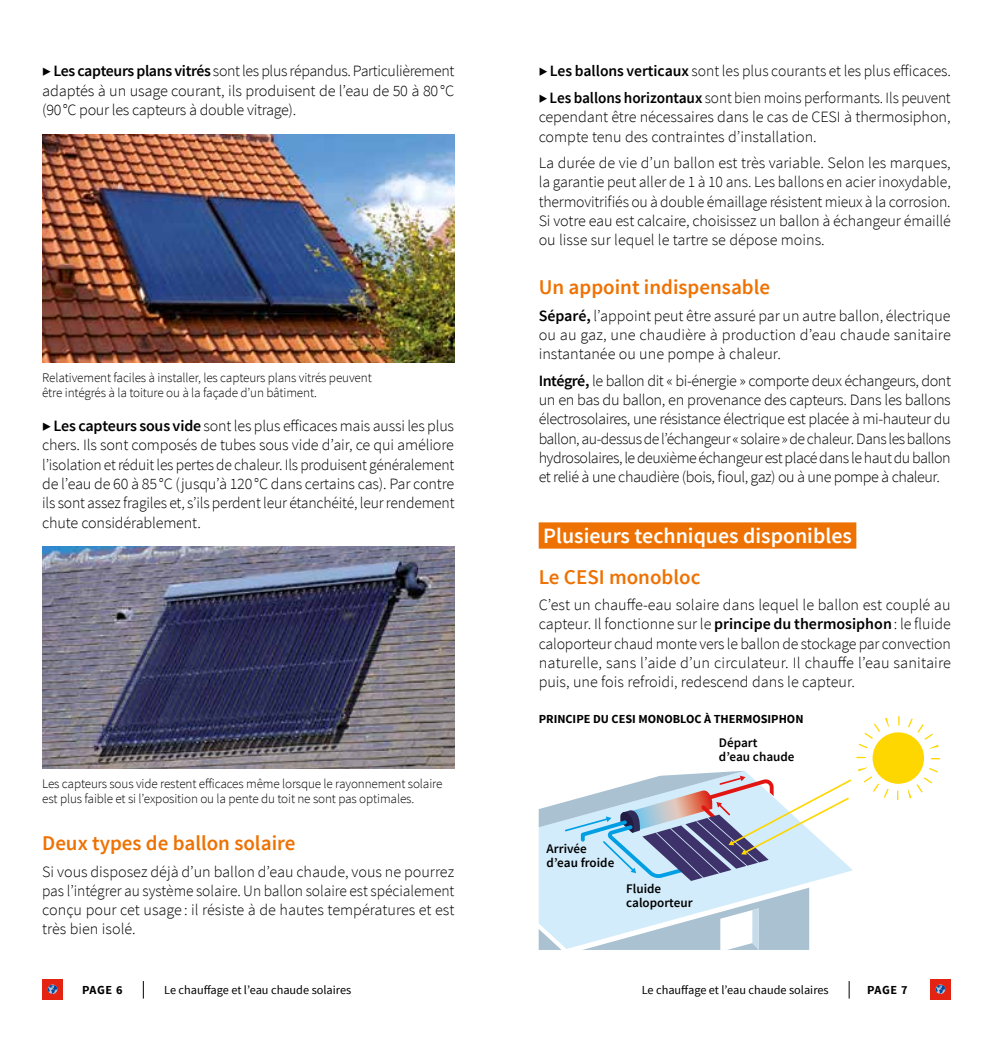
<style>
.page{position:relative;width:993px;height:1042px;background:#fff}
.page>*{position:absolute;margin:0;border:0;box-sizing:border-box;transform-origin:0 0}
.t1{font:600 21.88px "Source Sans Pro";color:#fff}
.t2{font:600 21px "Source Sans Pro";color:#ee7203}
.t3{font:300 15.75px/19.2px "Source Sans Pro";letter-spacing:-.01em;color:#000;text-align:justify}
.t4{font:300 13.12px/14.9px "Source Sans Pro";letter-spacing:-.01em;color:#000}
.t5{font:600 13.12px/13.3px "Source Sans Pro";color:#000}
.t6{font:12.25px "Source Sans Pro";color:#000}
.t7{font:700 12.25px "Source Sans Pro";color:#000}
.s1{font-weight:600}
</style>
<div class="page">
<svg style="left:143px;top:981px;width:1px;height:17px"></svg>
<div style="left:42px;top:979px;width:21px;height:21px;background:#e42313"></div>
<svg style="left:48px;top:984px;width:9px;height:10px"></svg>
<svg style="left:848px;top:981px;width:1px;height:17px"></svg>
<div style="left:929px;top:979px;width:21px;height:21px;background:#e42313"></div>
<svg style="left:935px;top:984px;width:9px;height:10px"></svg>
<img style="left:42px;top:135px;width:412px;height:227px">
<img style="left:42px;top:546px;width:412px;height:223px">
<div style="left:538px;top:522px;width:318px;height:27px;background:#ee7203"></div>
<svg style="left:538px;top:770px;width:315px;height:180px"></svg>
<div style="left:872px;top:732px;width:51px;height:52px;background:#ffd700;border-radius:50%"></div>
<div style="left:856px;top:716px;width:83px;height:84px;border:9px dashed #ffd700;border-radius:50%"></div>
<svg style="left:538px;top:771px;width:314px;height:110px"></svg>
<p class="t3" style="left:42px;top:62px;width:413px">▶ <span class="s1">Les capteursplans vitrés</span> sont les plus répandus. Particulièrement adaptés à un usage courant, ils produisent de l’eau de 50 à 80°C (90°C pour les capteurs à double vitrage).</p>
<p class="t4" style="left:42px;top:370px;width:331px">Relativement faciles à installer, les capteurs plans vitrés peuvent être intégrés à la toiture ou à la façade d’un bâtiment.</p>
<p class="t3" style="left:42px;top:416px;width:414px">▶ <span class="s1">Les capteurs sous vide</span> sont les plus efficaces mais aussi les plus chers. Ils sont composés de tubes sous vide d’air, ce qui améliore l’isolation et réduit les pertes de chaleur. Ils produisent généralement de l’eau de 60 à 85°C (jusqu’à 120°C dans certains cas). Par contre ils sont assez fragiles et, s’ils perdent leur étanchéité, leur rendement chute considérablement.</p>
<p class="t4" style="left:42px;top:776px;width:401px">Les capteurs sous vide restent efficaces même lorsque le rayonnement solaire est plus faible et si l’exposition ou la pente du toit ne sont pas optimales.</p>
<h2 class="t2" style="left:42px;top:829px;width:255px">Deux types de ballon solaire</h2>
<p class="t3" style="left:42px;top:862px;width:413px">Si vous disposez déjà d’un ballon d’eau chaude, vous ne pourrez pas l’intégrer au système solaire. Un ballon solaire est spécialement conçu pour cet usage : il résiste à de hautes températures et est très bien isolé.</p>
<p class="t3" style="left:538px;top:58px;width:413px;line-height:26.8px">▶ <span class="s1">Les ballons verticaux</span> sont les plus courants et les plus efficaces. ▶ <span class="s1">Les ballons horizontaux</span> sont bien moins performants. Ils peuvent</p>
<p class="t3" style="left:538px;top:107px;width:413px">cependant être nécessaires dans le cas de CESI à thermosiphon, compte tenu des contraintes d’installation.</p>
<p class="t3" style="left:538px;top:153px;width:413px">La durée de vie d’un ballon est très variable. Selon les marques, la garantie peut aller de 1 à 10 ans. Les ballons en acier inoxydable, thermovitrifiés ou à double émaillage résistent mieux à la corrosion.<br>Si votre eau est calcaire, choisissez un ballon à échangeur émaillé ou lisse sur lequel le tartre se dépose moins.</p>
<h2 class="t2" style="left:538px;top:274px;width:233px">Un appoint indispensable</h2>
<p class="t3" style="left:538px;top:306px;width:413px"><span class="s1">Séparé,</span> l’appoint peut être assuré par un autre ballon, électrique ou au gaz, une chaudière à production d’eau chaude sanitaire instantanée ou une pompe à chaleur.</p>
<p class="t3" style="left:538px;top:371px;width:414px"><span class="s1">Intégré,</span> le ballon dit « bi-énergie » comporte deux échangeurs, dont un en bas du ballon, en provenance des capteurs. Dans les ballons électrosolaires, une résistance électrique est placée à mi-hauteur du ballon, au-dessus de l’échangeur « solaire» de chaleur. Dans les ballons hydrosolaires, le deuxième échangeur est placé dans le haut du ballon et relié à une chaudière (bois, fioul, gaz) ou à une pompe à chaleur.</p>
<h1 class="t1" style="left:543px;top:521px;width:310px">Plusieurs techniques disponibles</h1>
<h2 class="t2" style="left:538px;top:563px;width:163px">Le CESI monobloc</h2>
<p class="t3" style="left:538px;top:595px;width:413px">C’est un chauffe-eau solaire dans lequel le ballon est couplé au capteur. Il fonctionne sur le <span class="s1">principe du thermosiphon</span>: le fluide caloporteur chaud monte vers le ballon de stockage par convection naturelle, sans l’aide d’un circulateur. Il chauffe l’eau sanitaire puis, une fois refroidi, redescend dans le capteur.</p>
<p class="t7" style="left:538px;top:711px;width:266px">PRINCIPE DU CESI MONOBLOC À THERMOSIPHON</p>
<p class="t5" style="left:718px;top:736px;width:77px">Départ<br>d’eau chaude</p>
<p class="t5" style="left:546px;top:843px;width:69px">Arrivée d’eau froide</p>
<p class="t5" style="left:626px;top:882px;width:68px">Fluide caloporteur</p>
<p class="t7" style="left:82px;top:981px;width:42px">PAGE 6</p>
<p class="t6" style="left:164px;top:982px;width:188px">Le chauffage et l’eau chaude solaires</p>
<p class="t6" style="left:641px;top:982px;width:188px">Le chauffage et l’eau chaude solaires</p>
<p class="t7" style="left:866px;top:981px;width:42px">PAGE 7</p>
</div>
